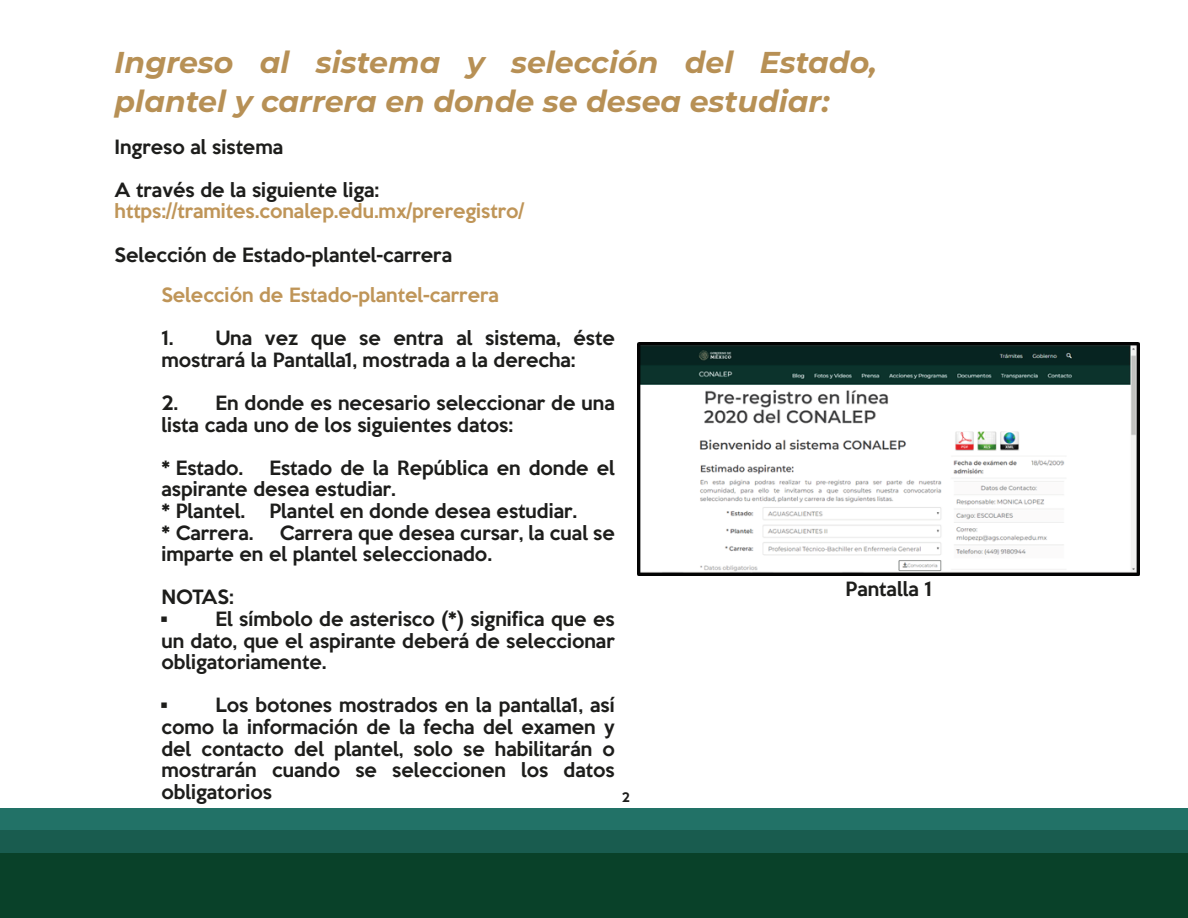
<style>
.page{position:relative;width:1188px;height:918px;background:#fff}
.page>*{position:absolute;margin:0;border:0;box-sizing:border-box;transform-origin:0 0}
.t1{font:italic 700 30px/39px "Montserrat";color:#b79055}
.t2{font:500 18px/21.6px "Keep Calm";color:#1d1d1b}
.t3{font:500 18px "Keep Calm";color:#bf9558}
.t4{font:500 12px "Keep Calm";color:#1d1d1b}
</style>
<div class="page">
<div style="left:0;top:809px;width:1188px;height:64px;background:#227267"></div>
<div style="left:0;top:831px;width:1188px;height:64px;background:#195c4f"></div>
<div style="left:0;top:854px;width:1188px;height:64px;background:#094129"></div>
<img style="left:637px;top:342px;width:502px;height:233px">
<h1 class="t1" style="left:115px;top:41px;width:764px">Ingreso al sistema y selección del Estado, plantel y carrera en donde se desea estudiar:</h1>
<p class="t2" style="left:115px;top:134px;width:170px">Ingreso al sistema</p>
<p class="t2" style="left:115px;top:177px;width:266px">A través de la siguiente liga:</p>
<p class="t3" style="left:115px;top:196px;width:411px">https://tramites.conalep.edu.mx/preregistro/</p>
<p class="t2" style="left:115px;top:242px;width:339px">Selección de Estado-plantel-carrera</p>
<p class="t3" style="left:161px;top:279px;width:339px">Selección de Estado-plantel-carrera</p>
<p class="t2" style="left:161px;top:326px;width:455px">1. Una vez que se entra al sistema, éste mostrará la Pantalla1, mostrada a la derecha:</p>
<p class="t2" style="left:161px;top:391px;width:455px">2. En donde es necesario seleccionar de una lista cada uno de los siguientes datos:</p>
<p class="t2" style="left:161px;top:455px;width:83px">* Estado.</p>
<p class="t2" style="left:161px;top:455px;width:455px;text-indent:108px">Estado de la República en donde el aspirante desea estudiar.<br>* Plantel.</p>
<p class="t2" style="left:269px;top:499px;width:309px">Plantel en donde desea estudiar.</p>
<p class="t2" style="left:161px;top:520px;width:455px;text-indent:118px">Carrera que desea cursar, la cual se imparte en el plantel seleccionado.</p>
<p class="t2" style="left:161px;top:585px;width:74px">NOTAS: •</p>
<p class="t2" style="left:161px;top:520px;width:93px">* Carrera.</p>
<p class="t2" style="left:161px;top:607px;width:455px;text-align:justify;text-indent:54px">El símbolo de asterisco (*) significa que es un dato, que el aspirante deberá de seleccionar obligatoriamente.</p>
<p class="t2" style="left:161px;top:693px;width:8px">•</p>
<p class="t2" style="left:161px;top:693px;width:455px;text-align:justify;text-indent:54px">Los botones mostrados en la pantalla1, así como la información de la fecha del examen y del contacto del plantel, solo se habilitarán o mostrarán cuando se seleccionen los datos obligatorios</p>
<p class="t4" style="left:622px;top:787px;width:10px">2</p>
<p class="t2" style="left:846px;top:577px;width:88px">Pantalla 1</p>
</div>
